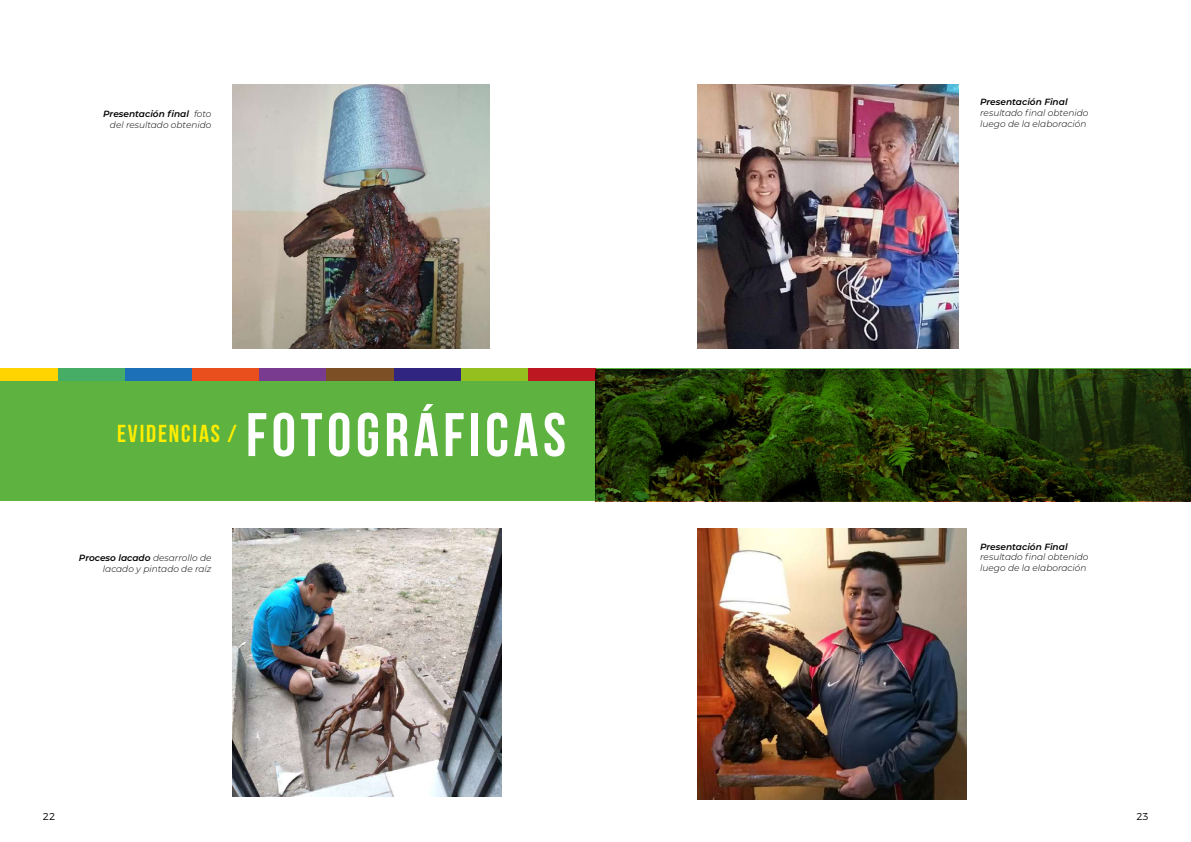
<style>
.page{position:relative;width:1191px;height:842px;background:#fff}
.page>*{position:absolute;margin:0;border:0;box-sizing:border-box;transform-origin:0 0}
.t1{font:700 61.4px "Bebas Neue";letter-spacing:.075em;color:#fff}
.t2{font:700 24.6px "Bebas Neue";letter-spacing:.075em;color:#ffed00}
.t3{font:300 10px "Montserrat";color:#000}
.t4{font:italic 300 9px/10.8px "Montserrat";color:#000}
.t5{font:italic 600 9px "Montserrat";color:#000}
.s1{font-weight:600}
</style>
<div class="page">
<div style="left:0;top:368px;width:595px;height:132px;background:#5db240"></div>
<div style="left:0;top:368px;width:59px;height:13px;background:#ffd400"></div>
<div style="left:58px;top:368px;width:68px;height:13px;background:#45ad66"></div>
<div style="left:125px;top:368px;width:67px;height:13px;background:#1c70b8"></div>
<div style="left:192px;top:368px;width:68px;height:13px;background:#e84f1c"></div>
<div style="left:260px;top:368px;width:67px;height:13px;background:#783b8f"></div>
<div style="left:327px;top:368px;width:67px;height:13px;background:#7d4f24"></div>
<div style="left:394px;top:368px;width:67px;height:13px;background:#302682"></div>
<div style="left:461px;top:368px;width:67px;height:13px;background:#94bf1f"></div>
<div style="left:528px;top:368px;width:67px;height:13px;background:#bd1721"></div>
<img style="left:595px;top:369px;width:596px;height:132px">
<img style="left:232px;top:84px;width:258px;height:264px">
<img style="left:232px;top:528px;width:270px;height:269px">
<img style="left:697px;top:84px;width:261px;height:264px">
<img style="left:697px;top:528px;width:269px;height:271px">
<p class="t4" style="left:103px;top:108px;width:110px;text-align:right"><span class="s1">Presentación final</span> foto del resultado obtenido</p>
<h2 class="t2" style="left:117px;top:420px;width:121px">EVIDENCIAS /</h2>
<h1 class="t1" style="left:246px;top:401px;width:321px">FOTOGRáFICAS</h1>
<p class="t4" style="left:79px;top:552px;width:134px;text-align:right"><span class="s1">Proceso lacado</span> desarrollo de lacado y pintado de raíz</p>
<p class="t5" style="left:980px;top:96px;width:89px">Presentación Final</p>
<p class="t4" style="left:980px;top:107px;width:110px">resultado final obtenido luego de la elaboración</p>
<p class="t5" style="left:980px;top:540px;width:89px">Presentación Final</p>
<p class="t4" style="left:980px;top:551px;width:110px">resultado final obtenido luego de la elaboración</p>
<p class="t3" style="left:43px;top:809px;width:14px">22</p>
<p class="t3" style="left:1136px;top:809px;width:14px">23</p>
</div>
